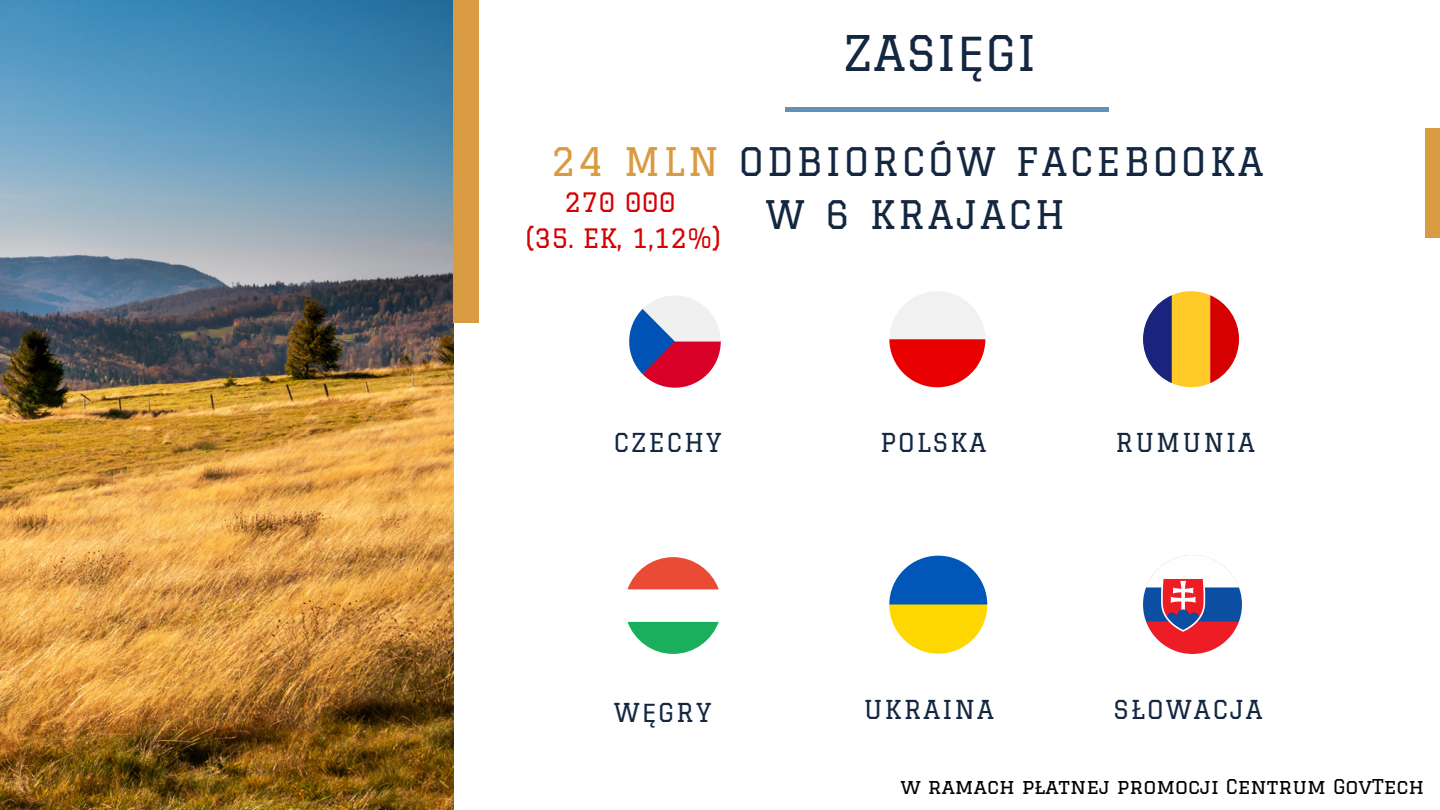
<style>
.page{position:relative;width:1440px;height:810px;background:#fff}
.page>*{position:absolute;margin:0;border:0;box-sizing:border-box;transform-origin:0 0}
.t1{font:48px "Graduate";letter-spacing:.03em;color:#142740}
.t2{font:38.5px "Graduate";letter-spacing:.08em;color:#142740}
.t3{font:26.2px "Graduate";color:#d50000}
.t4{font:25.5px "Graduate";letter-spacing:.08em;color:#142740}
.t5{font:20px "Graduate";color:#000}
.s1{font-family:"Noto Sans"}
.s2{color:#d89b42}
</style>
<div class="page">
<svg style="left:889px;top:291px;width:96px;height:96px"></svg>
<svg style="left:629px;top:296px;width:92px;height:92px"></svg>
<svg style="left:627px;top:557px;width:92px;height:97px"></svg>
<svg style="left:1143px;top:291px;width:96px;height:96px"></svg>
<img style="left:889px;top:556px;width:98px;height:98px;border-radius:50%">
<img style="left:1143px;top:556px;width:98px;height:98px">
<div style="left:785px;top:107px;width:324px;height:5px;background:#6492b6"></div>
<img style="left:0;top:0;width:454px;height:810px">
<div style="left:454px;top:0;width:25px;height:323px;background:#d89b42"></div>
<div style="left:1425px;top:128px;width:15px;height:109px;background:#d89b42"></div>
<p class="t1" style="left:844px;top:25px;width:194px">ZASI<span class="s1">Ę</span>GI</p>
<p class="t2" style="left:551px;top:139px;width:714px"><span class="s2">24 MLN</span> ODBIORCÓW FACEBOOKA</p>
<p class="t2" style="left:766px;top:192px;width:301px">W 6 KRAJACH</p>
<p class="t3" style="left:565px;top:187px;width:113px">270 000</p>
<p class="t3" style="left:525px;top:223px;width:198px">(35. EK, 1,12%)</p>
<p class="t4" style="left:614px;top:428px;width:109px">CZECHY</p>
<p class="t4" style="left:880px;top:428px;width:107px">POLSKA</p>
<p class="t4" style="left:1116px;top:428px;width:141px">RUMUNIA</p>
<p class="t4" style="left:614px;top:697px;width:99px">W<span class="s1">Ę</span>GRY</p>
<p class="t4" style="left:864px;top:694px;width:132px">UKRAINA</p>
<p class="t4" style="left:1114px;top:694px;width:151px">SŁOWACJA</p>
<p class="t5" style="left:900px;top:775px;width:526px">w ramach płatnej promocji Centrum GovTech</p>
</div>
